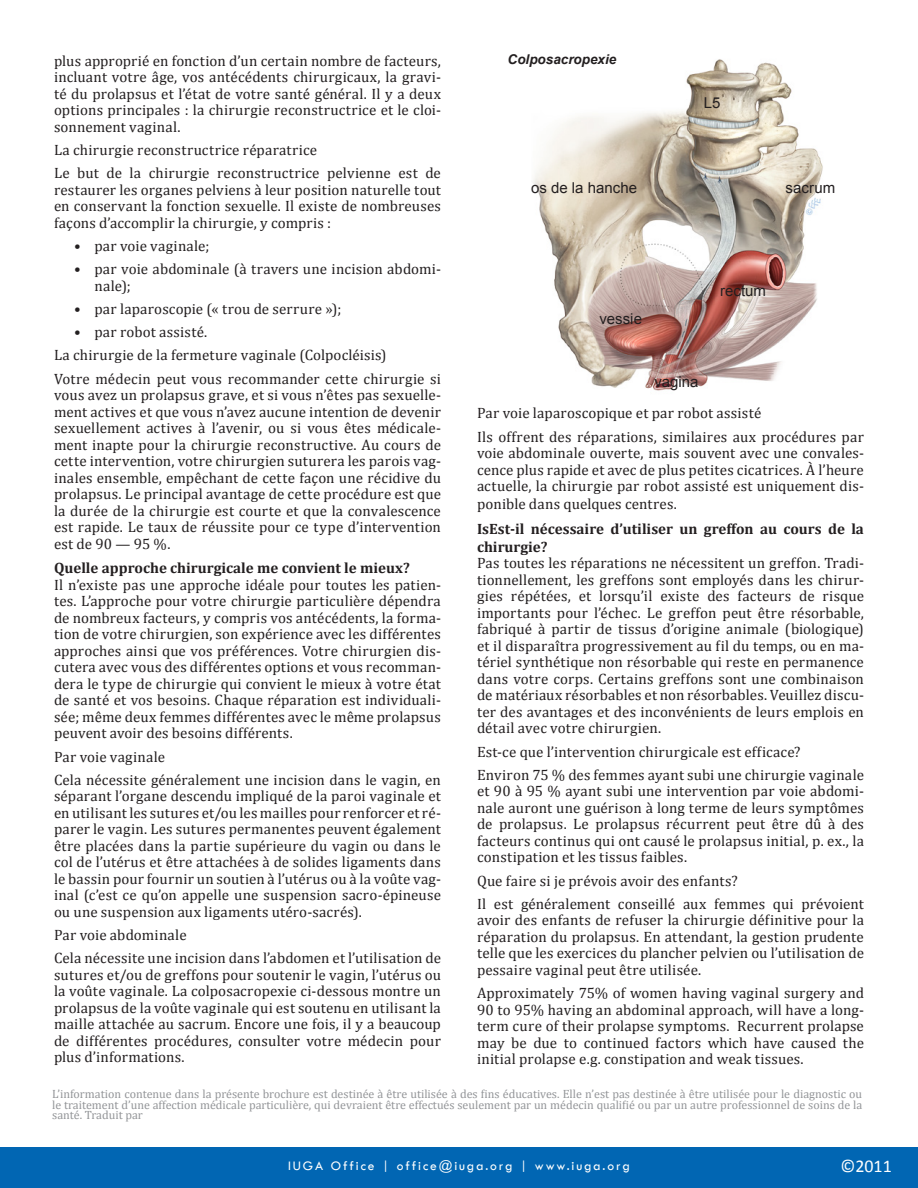
<style>
.page{position:relative;width:918px;height:1188px;background:#fff}
.page>*{position:absolute;margin:0;border:0;box-sizing:border-box;transform-origin:0 0}
.t1{font:18px "Calibri";color:#fff}
.Text_main_CONTENT{font:15px/16.5px "Cambria";letter-spacing:.01em;color:#231f20;text-align:justify}
.Subtitles_content{font:15px/16.5px "Cambria";letter-spacing:.01em;color:#231f20;text-align:justify}
.Subtitles_content-2{font:700 15px/18px "Cambria";color:#231f20}
.Tags{font:15px "Arial";color:#231f20}
.t2{font:13.5px "Tw Cen";letter-spacing:.14em;color:#fff}
.images_title{font:italic 700 13.5px "Arial";color:#231f20}
.Copyright_Informatio{font:12px/10.5px "Cambria";color:#939598;text-align:justify}
</style>
<div class="page">
<div style="left:0;top:1147px;width:918px;height:41px;background:#0166b3"></div>
<img style="left:533px;top:59px;width:290px;height:332px">
<p class="Text_main_CONTENT" style="left:54px;top:52px;width:389px">plus approprié en fonction d’un certain nombre de facteurs, incluant votre âge, vos antécédents chirurgicaux, la gravi&shy;té du prolapsus et l’état de votre santé général. Il y a deux options principales : la chirurgie reconstructrice et le cloi&shy;sonnement vaginal.</p>
<p class="Text_main_CONTENT" style="left:54px;top:141px;width:265px">La chirurgie reconstructrice réparatrice</p>
<p class="Text_main_CONTENT" style="left:54px;top:165px;width:388px">Le but de la chirurgie reconstructrice pelvienne est de restaurer les organes pelviens à leur position naturelle tout en conservant la fonction sexuelle. Il existe de nombreuses façons d’accomplir la chirurgie, y compris :</p>
<p class="Text_main_CONTENT" style="left:74px;top:237px;width:137px">• par voie vaginale;</p>
<p class="Text_main_CONTENT" style="left:94px;top:261px;width:348px;text-indent:-20px">• par voie abdominale (à travers une incision abdomi&shy;nale);</p>
<p class="Text_main_CONTENT" style="left:74px;top:300px;width:269px">• par laparoscopie (« trou de serrure »);</p>
<p class="Text_main_CONTENT" style="left:74px;top:324px;width:135px">• par robot assisté.</p>
<p class="Text_main_CONTENT" style="left:54px;top:347px;width:334px">La chirurgie de la fermeture vaginale (Colpocléisis)</p>
<p class="Text_main_CONTENT" style="left:54px;top:370px;width:389px">Votre médecin peut vous recommander cette chirurgie si vous avez un prolapsus grave, et si vous n’êtes pas sexuelle&shy;ment actives et que vous n’avez aucune intention de devenir sexuellement actives à l’avenir, ou si vous êtes médicale&shy;ment inapte pour la chirurgie reconstructive. Au cours de cette intervention, votre chirurgien suturera les parois vag&shy;inales ensemble, empêchant de cette façon une récidive du prolapsus. Le principal avantage de cette procédure est que la durée de la chirurgie est courte et que la convalescence est rapide. Le taux de réussite pour ce type d’intervention est de 90 — 95 %.</p>
<p class="Subtitles_content-2" style="left:54px;top:559px;width:357px">Quelle approche chirurgicale me convient le mieux?</p>
<p class="Text_main_CONTENT" style="left:54px;top:576px;width:389px">Il n’existe pas une approche idéale pour toutes les patien&shy;tes. L’approche pour votre chirurgie particulière dépendra de nombreux facteurs, y compris vos antécédents, la forma&shy;tion de votre chirurgien, son expérience avec les différentes approches ainsi que vos préférences. Votre chirurgien dis&shy;cutera avec vous des différentes options et vous recomman&shy;dera le type de chirurgie qui convient le mieux à votre état de santé et vos besoins. Chaque réparation est individuali&shy;sée; même deux femmes différentes avec le même prolapsus peuvent avoir des besoins différents.</p>
<p class="Text_main_CONTENT" style="left:54px;top:748px;width:113px">Par voie vaginale</p>
<p class="Text_main_CONTENT" style="left:54px;top:771px;width:389px">Cela nécessite généralement une incision dans le vagin, en séparant l’organe descendu impliqué de la paroi vaginale et en utilisant les sutures et/ou les mailles pour renforcer et ré&shy;parer le vagin. Les sutures permanentes peuvent également être placées dans la partie supérieure du vagin ou dans le col de l’utérus et être attachées à de solides ligaments dans le bassin pour fournir un soutien à l’utérus ou à la voûte vag&shy;inal (c’est ce qu’on appelle une suspension sacro-épineuse ou une suspension aux ligaments utéro-sacrés).</p>
<p class="Text_main_CONTENT" style="left:54px;top:927px;width:134px">Par voie abdominale</p>
<p class="Text_main_CONTENT" style="left:54px;top:950px;width:389px">Cela nécessite une incision dans l’abdomen et l’utilisation de sutures et/ou de greffons pour soutenir le vagin, l’utérus ou la voûte vaginale. La colposacropexie ci-dessous montre un prolapsus de la voûte vaginale qui est soutenu en utilisant la maille attachée au sacrum. Encore une fois, il y a beaucoup de différentes procédures, consulter votre médecin pour plus d’informations.</p>
<p class="images_title" style="left:508px;top:50px;width:110px">Colposacropexie</p>
<p class="Tags" style="left:704px;top:93px;width:18px">L5</p>
<p class="Tags" style="left:531px;top:178px;width:108px">os de la hanche</p>
<p class="Tags" style="left:786px;top:178px;width:51px">sacrum</p>
<p class="Tags" style="left:599px;top:309px;width:44px">vessie</p>
<p class="Tags" style="left:654px;top:372px;width:46px">vagina</p>
<p class="Tags" style="left:720px;top:281px;width:48px">rectum</p>
<p class="Text_main_CONTENT" style="left:477px;top:405px;width:286px">Par voie laparoscopique et par robot assisté</p>
<p class="Text_main_CONTENT" style="left:477px;top:428px;width:389px">Ils offrent des réparations, similaires aux procédures par voie abdominale ouverte, mais souvent avec une convales&shy;cence plus rapide et avec de plus petites cicatrices. À l’heure actuelle, la chirurgie par robot assisté est uniquement dis-</p>
<p class="Text_main_CONTENT" style="left:477px;top:496px;width:201px">ponible dans quelques centres.</p>
<p class="Subtitles_content-2" style="left:477px;top:519px;width:389px">IsEst-il nécessaire d’utiliser un greffon au cours de la chirurgie?</p>
<p class="Text_main_CONTENT" style="left:477px;top:555px;width:389px">Pas toutes les réparations ne nécessitent un greffon. Tradi&shy;tionnellement, les greffons sont employés dans les chirur&shy;gies répétées, et lorsqu’il existe des facteurs de risque importants pour l’échec. Le greffon peut être résorbable, fabriqué à partir de tissus d’origine animale (biologique) et il disparaîtra progressivement au fil du temps, ou en ma&shy;tériel synthétique non résorbable qui reste en permanence dans votre corps. Certains greffons sont une combinaison de matériaux résorbables et non résorbables. Veuillez discu&shy;ter des avantages et des inconvénients de leurs emplois en détail avec votre chirurgien.</p>
<p class="Text_main_CONTENT" style="left:477px;top:743px;width:325px">Est-ce que l’intervention chirurgicale est efficace?</p>
<p class="Text_main_CONTENT" style="left:477px;top:767px;width:389px">Environ 75 % des femmes ayant subi une chirurgie vaginale et 90 à 95 % ayant subi une intervention par voie abdomi&shy;nale auront une guérison à long terme de leurs symptômes de prolapsus. Le prolapsus récurrent peut être dû à des facteurs continus qui ont causé le prolapsus initial, p. ex., la constipation et les tissus faibles.</p>
<p class="Text_main_CONTENT" style="left:477px;top:872px;width:262px">Que faire si je prévois avoir des enfants?</p>
<p class="Text_main_CONTENT" style="left:477px;top:896px;width:389px">Il est généralement conseillé aux femmes qui prévoient avoir des enfants de refuser la chirurgie définitive pour la réparation du prolapsus. En attendant, la gestion prudente telle que les exercices du plancher pelvien ou l’utilisation de pessaire vaginal peut être utilisée.</p>
<p class="Subtitles_content" style="left:477px;top:985px;width:389px">Approximately 75% of women having vaginal surgery and 90 to 95% having an abdominal approach, will have a long&shy;term cure of their prolapse symptoms. Recurrent prolapse may be due to continued factors which have caused the initial prolapse e.g. constipation and weak tissues.</p>
<p class="Copyright_Informatio" style="left:52px;top:1089px;width:812px">L’information contenue dans la présente brochure est destinée à être utilisée à des fins éducatives. Elle n’est pas destinée à être utilisée pour le diagnostic ou le traitement d’une affection médicale particulière, qui devraient être effectués seulement par un médecin qualifié ou par un autre professionnel de soins de la santé. Traduit par</p>
<p class="t2" style="left:288px;top:1158px;width:343px">IUGA Office | office@iuga.org | www.iuga.org</p>
<p class="t1" style="left:840px;top:1155px;width:53px">©2011</p>
</div>
